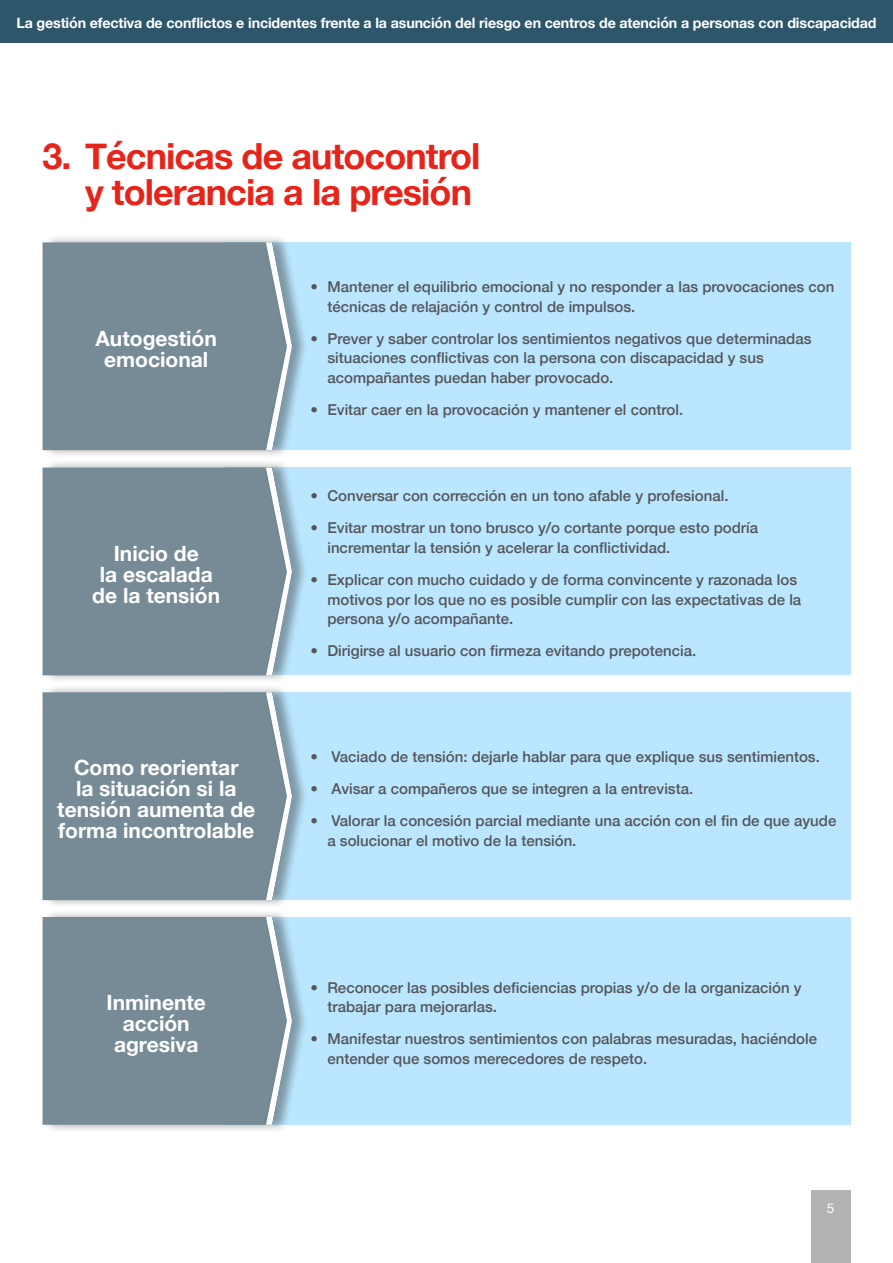
<style>
.page{position:relative;width:893px;height:1263px;background:#fff}
.page>*{position:absolute;margin:0;border:0;box-sizing:border-box;transform-origin:0 0}
.t1{font:700 36px/36px "Helvetica Neue";letter-spacing:-.025em;color:#e72419;text-align:right}
.t2{font:700 21px/21px "Helvetica Neue";color:#fff;text-align:center}
.t3{font:500 15px/19.5px "Helvetica Neue";color:#54555a}
.t4{font:700 14.25px "Helvetica Neue";letter-spacing:-.01em;color:#fff}
.t5{font:13.5px "Helvetica Neue";color:#fff}
</style>
<div class="page">
<div style="left:811px;top:1191px;width:39px;height:72px;background:#b4b2b2"></div>
<div style="left:225px;top:692px;width:625px;height:208px;background:#bae7ff"></div>
<div style="left:43px;top:684px;width:265px;height:224px;background:#231f20;opacity:.4"></div>
<div style="left:43px;top:692px;width:219px;height:208px;background:#778b96"></div>
<svg style="left:262px;top:692px;width:30px;height:208px;background:#98acb7"></svg>
<div style="left:225px;top:242px;width:625px;height:208px;background:#bae7ff"></div>
<div style="left:225px;top:468px;width:625px;height:207px;background:#bae7ff"></div>
<div style="left:225px;top:917px;width:625px;height:208px;background:#bae7ff"></div>
<div style="left:43px;top:909px;width:265px;height:224px;background:#231f20;opacity:.4"></div>
<div style="left:43px;top:917px;width:219px;height:208px;background:#778b96"></div>
<svg style="left:262px;top:917px;width:30px;height:208px;background:#98acb7"></svg>
<div style="left:43px;top:459px;width:265px;height:224px;background:#231f20;opacity:.4"></div>
<div style="left:43px;top:468px;width:219px;height:207px;background:#778b96"></div>
<svg style="left:262px;top:468px;width:30px;height:207px;background:#98acb7"></svg>
<div style="left:43px;top:234px;width:265px;height:224px;background:#231f20;opacity:.4"></div>
<div style="left:43px;top:242px;width:219px;height:208px;background:#778b96"></div>
<svg style="left:262px;top:242px;width:30px;height:208px;background:#98acb7"></svg>
<div style="left:0;top:0;width:893px;height:43px;background:#2d566b"></div>
<p class="t4" style="left:16px;top:12px;width:862px">La gestión efectiva de conflictos e incidentes frente a la asunción del riesgo en centros de atención a personas con discapacidad</p>
<p class="t1" style="left:43px;top:139px;width:440px">3. Técnicas de autocontrol y tolerancia a la presión</p>
<p class="t2" style="left:96px;top:329px;width:123px">Autogestión emocional</p>
<p class="t2" style="left:92px;top:543px;width:129px">Inicio de<br>la escalada de la tensión</p>
<p class="t2" style="left:57px;top:757px;width:199px">Como reorientar<br>la situación si la tensión aumenta de forma incontrolable</p>
<p class="t2" style="left:107px;top:993px;width:101px">Inminente acción agresiva</p>
<p class="t3" style="left:327px;top:276px;width:508px;text-indent:-17px">• Mantener el equilibrio emocional y no responder a las provocaciones con técnicas de relajación y control de impulsos.</p>
<p class="t3" style="left:327px;top:328px;width:486px;text-indent:-17px">• Prever y saber controlar los sentimientos negativos que determinadas situaciones conflictivas con la persona con discapacidad y sus acompañantes puedan haber provocado.</p>
<p class="t3" style="left:310px;top:399px;width:374px">• Evitar caer en la provocación y mantener el control.</p>
<p class="t3" style="left:310px;top:485px;width:420px">• Conversar con corrección en un tono afable y profesional.</p>
<p class="t3" style="left:327px;top:517px;width:432px;text-indent:-17px">• Evitar mostrar un tono brusco y/o cortante porque esto podría incrementar la tensión y acelerar la conflictividad.</p>
<p class="t3" style="left:327px;top:569px;width:475px;text-indent:-17px">• Explicar con mucho cuidado y de forma convincente y razonada los motivos por los que no es posible cumplir con las expectativas de la persona y/o acompañante.</p>
<p class="t3" style="left:310px;top:640px;width:387px">• Dirigirse al usuario con firmeza evitando prepotencia.</p>
<p class="t3" style="left:310px;top:745px;width:511px">• Vaciado de tensión: dejarle hablar para que explique sus sentimientos.</p>
<p class="t3" style="left:310px;top:777px;width:384px">• Avisar a compañeros que se integren a la entrevista.</p>
<p class="t3" style="left:327px;top:810px;width:510px;text-indent:-17px">• Valorar la concesión parcial mediante una acción con el fin de que ayude a solucionar el motivo de la tensión.</p>
<p class="t3" style="left:327px;top:976px;width:476px;text-indent:-17px">• Reconocer las posibles deficiencias propias y/o de la organización y trabajar para mejorarlas.</p>
<p class="t3" style="left:327px;top:1028px;width:491px;text-indent:-17px">• Manifestar nuestros sentimientos con palabras mesuradas, haciéndole entender que somos merecedores de respeto.</p>
<p class="t5" style="left:827px;top:1198px;width:9px">5</p>
</div>
